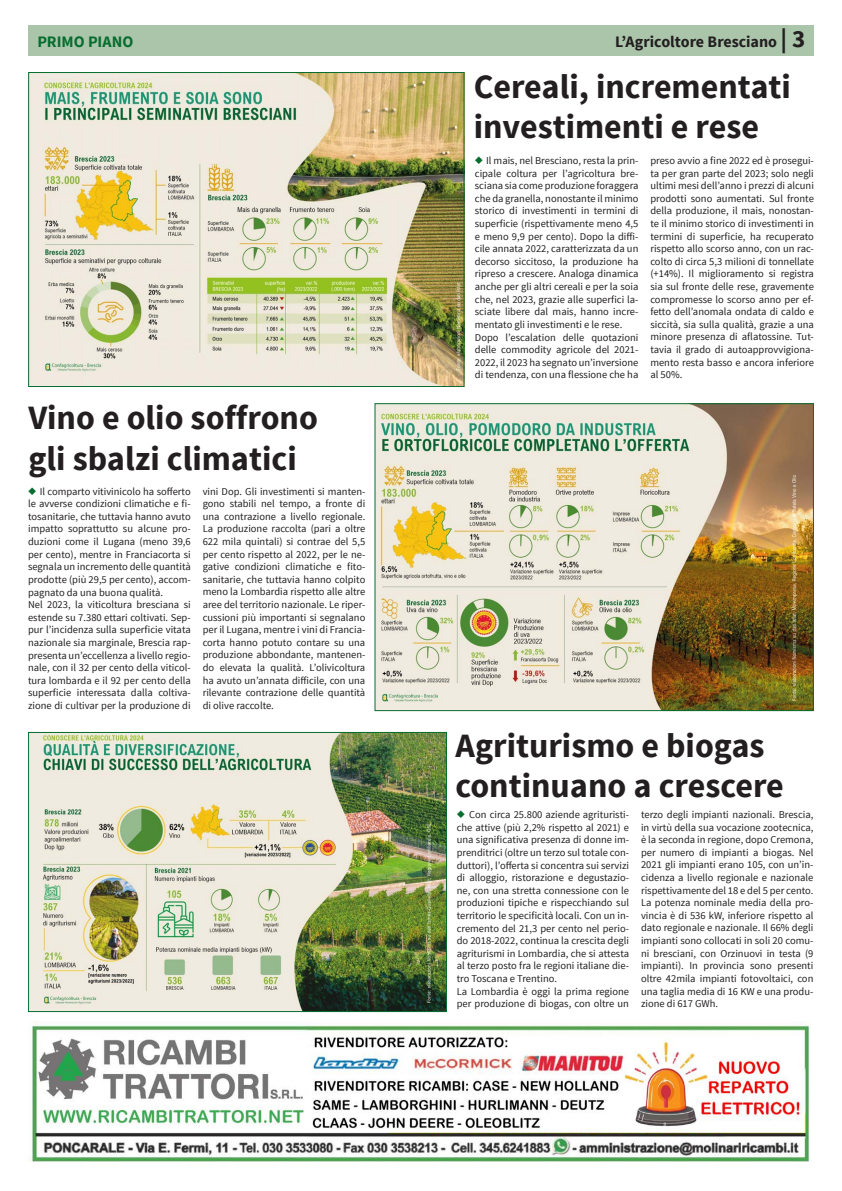
<style>
.page{position:relative;width:842px;height:1191px;background:#fff}
.page>*{position:absolute;margin:0;border:0;box-sizing:border-box;transform-origin:0 0}
.TITOLI_articoli_BIG{font:700 34px/40.8px "Source Sans Pro";color:#231f20}
.t1{font:700 16px "Source Sans Pro";letter-spacing:-.005em;color:#231f20}
.t2{font:700 16px "Source Sans Pro";letter-spacing:-.005em;color:#086d2f}
.Testo_lungo{font:10.5px/12.6px "Source Sans Pro";color:#231f20;text-align:justify}
.s1{font-size:25px}
.s2{color:#086d2f}
</style>
<div class="page">
<div style="left:29px;top:26px;width:785px;height:30px;background:#abc5ab"></div>
<img style="left:30px;top:74px;width:432px;height:311px">
<div style="left:28px;top:72px;width:436px;height:315px;border:1px solid #086d2f"></div>
<img style="left:376px;top:405px;width:436px;height:304px">
<div style="left:374px;top:403px;width:440px;height:308px;border:1px solid #086d2f"></div>
<img style="left:30px;top:734px;width:415px;height:276px">
<div style="left:28px;top:732px;width:419px;height:280px;border:1px solid #086d2f"></div>
<img style="left:28px;top:1021px;width:783px;height:140px">
<p class="t2" style="left:37px;top:32px;width:97px">PRIMO PIANO</p>
<h2 class="t1" style="left:615px;top:32px;width:192px">L’Agricoltore Bresciano <span class="s1">| 3</span></h2>
<p class="TITOLI_articoli_BIG" style="left:474px;top:67px;width:319px">Cereali, incrementati investimenti e rese</p>
<p class="Testo_lungo" style="left:475px;top:154px;width:165px"><span class="s2">◆</span> Il mais, nel Bresciano, resta la prin&shy;cipale coltura per l’agricoltura bre&shy;sciana sia come produzione foraggera che da granella, nonostante il minimo storico di investimenti in termini di superficie (rispettivamente meno 4,5 e meno 9,9 per cento). Dopo la diffi&shy;cile annata 2022, caratterizzata da un decorso siccitoso, la produzione ha ripreso a crescere. Analoga dinamica anche per gli altri cereali e per la soia che, nel 2023, grazie alle superfici la&shy;sciate libere dal mais, hanno incre&shy;mentato gli investimenti e le rese.</p>
<p class="Testo_lungo" style="left:475px;top:331px;width:165px">Dopo l’escalation delle quotazioni delle commodity agricole del 2021- 2022, il 2023 ha segnato un’inversione di tendenza, con una flessione che ha</p>
<h2 class="t2" style="left:37px;top:32px;width:120px">TITOLO RUBRICA</h2>
<p class="Testo_lungo" style="left:650px;top:154px;width:165px">preso avvio a fine 2022 ed è prosegui&shy;ta per gran parte del 2023; solo negli ultimi mesi dell’anno i prezzi di alcuni prodotti sono aumentati. Sul fronte della produzione, il mais, nonostan&shy;te il minimo storico di investimenti in termini di superficie, ha recuperato rispetto allo scorso anno, con un rac&shy;colto di circa 5,3 milioni di tonnellate (+14%). Il miglioramento si registra sia sul fronte delle rese, gravemente compromesse lo scorso anno per ef&shy;fetto dell’anomala ondata di caldo e siccità, sia sulla qualità, grazie a una minore presenza di aflatossine. Tut&shy;tavia il grado di autoapprovvigiona&shy;mento resta basso e ancora inferiore al 50%.</p>
<p class="TITOLI_articoli_BIG" style="left:28px;top:398px;width:291px">Vino e olio soffrono gli sbalzi climatici</p>
<p class="Testo_lungo" style="left:28px;top:485px;width:164px"><span class="s2">◆</span> Il comparto vitivinicolo ha sofferto le avverse condizioni climatiche e fi&shy;tosanitarie, che tuttavia hanno avuto impatto soprattutto su alcune pro&shy;duzioni come il Lugana (meno 39,6 per cento), mentre in Franciacorta si segnala un incremento delle quantità prodotte (più 29,5 per cento), accom&shy;pagnato da una buona qualità.</p>
<p class="Testo_lungo" style="left:28px;top:598px;width:164px">Nel 2023, la viticoltura bresciana si estende su 7.380 ettari coltivati. Sep&shy;pur l’incidenza sulla superficie vitata nazionale sia marginale, Brescia rap&shy;presenta un’eccellenza a livello regio&shy;nale, con il 32 per cento della viticol&shy;tura lombarda e il 92 per cento della superficie interessata dalla coltiva&shy;zione di cultivar per la produzione di</p>
<p class="Testo_lungo" style="left:203px;top:485px;width:164px">vini Dop. Gli investimenti si manten&shy;gono stabili nel tempo, a fronte di una contrazione a livello regionale.<br>La produzione raccolta (pari a oltre 622 mila quintali) si contrae del 5,5 per cento rispetto al 2022, per le ne&shy;gative condizioni climatiche e fito&shy;sanitarie, che tuttavia hanno colpito meno la Lombardia rispetto alle altre aree del territorio nazionale. Le riper&shy;cussioni più importanti si segnalano per il Lugana, mentre i vini di Francia&shy;corta hanno potuto contare su una produzione abbondante, mantenen&shy;do elevata la qualità. L’olivicoltura ha avuto un’annata difficile, con una rilevante contrazione delle quantità di olive raccolte.</p>
<p class="TITOLI_articoli_BIG" style="left:455px;top:726px;width:330px">Agriturismo e biogas continuano a crescere</p>
<p class="Testo_lungo" style="left:457px;top:808px;width:174px"><span class="s2">◆</span> Con circa 25.800 aziende agrituristi&shy;che attive (più 2,2% rispetto al 2021) e una significativa presenza di donne im&shy;prenditrici (oltre un terzo sul totale con&shy;duttori), l’offerta si concentra sui servizi di alloggio, ristorazione e degustazio&shy;ne, con una stretta connessione con le produzioni tipiche e rispecchiando sul territorio le specificità locali. Con un in&shy;cremento del 21,3 per cento nel perio&shy;do 2018-2022, continua la crescita degli agriturismi in Lombardia, che si attesta al terzo posto fra le regioni italiane die&shy;tro Toscana e Trentino.</p>
<p class="Testo_lungo" style="left:457px;top:985px;width:174px">La Lombardia è oggi la prima regione per produzione di biogas, con oltre un</p>
<p class="Testo_lungo" style="left:641px;top:808px;width:174px">terzo degli impianti nazionali. Brescia, in virtù della sua vocazione zootecnica, è la seconda in regione, dopo Cremona, per numero di impianti a biogas. Nel 2021 gli impianti erano 105, con un’in&shy;cidenza a livello regionale e nazionale rispettivamente del 18 e del 5 per cento.<br>La potenza nominale media della pro&shy;vincia è di 536 kW, inferiore rispetto al dato regionale e nazionale. Il 66% degli impianti sono collocati in soli 20 comu&shy;ni bresciani, con Orzinuovi in testa (9 impianti). In provincia sono presenti oltre 42mila impianti fotovoltaici, con una taglia media di 16 KW e una produ&shy;zione di 617 GWh.</p>
</div>
